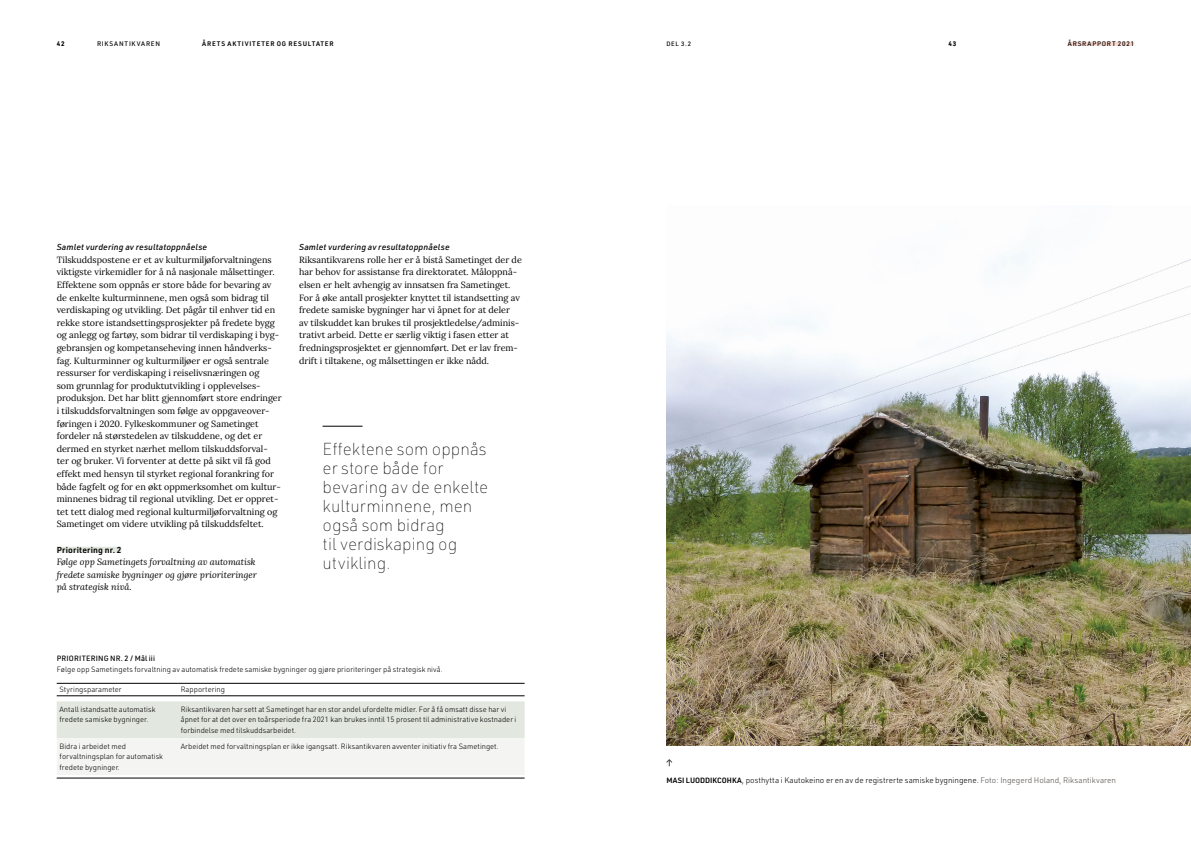
<style>
.page{position:relative;width:1191px;height:842px;background:#fff}
.page>*{position:absolute;margin:0;border:0;box-sizing:border-box;transform-origin:0 0}
.t1{font:100 17px/19px "URWDIN";color:#000}
.t2{font:9px/12.6px "Lora";color:#000}
.t3{font:italic 9px/12.6px "Lora";color:#000}
.t4{font:italic 500 8.5px "URWDIN";letter-spacing:.015em;color:#000}
.t5{font:600 8.5px "URWDIN";letter-spacing:.02em;color:#000}
.t6{font:300 8px "URWDIN";color:#000}
.t7{font:300 7.5px/10.5px "URWDIN";color:#000}
.t8{font:500 7.5px "URWDIN";letter-spacing:.025em;color:#000}
.t9{font:500 6.5px "URWDIN";letter-spacing:.13em;color:#000}
.t10{font:600 6.5px "URWDIN";letter-spacing:.125em;color:#000}
.t11{font:700 6.5px "URWDIN";color:#000}
.t12{font:500 6.2px "URWDIN";color:#000}
.s1{font-weight:600;font-size:7.5px}
.s2{color:#57514d}
</style>
<div class="page">
<hr style="left:1067px;top:42px;width:67px;height:4px;background:#fad7cd">
<div style="left:57px;top:547px;width:64px;height:6px;background:#e2e7df"></div>
<img style="left:666px;top:250px;width:525px;height:496px">
<svg style="left:666px;top:759px;width:6px;height:7px"></svg>
<svg style="left:57px;top:701px;width:467px;height:74px"></svg>
<hr style="left:57px;top:683px;width:121px;height:1px;background:#000">
<hr style="left:178px;top:683px;width:346px;height:1px;background:#000">
<hr style="left:57px;top:777px;width:121px;height:1px;background:#000">
<hr style="left:178px;top:777px;width:346px;height:1px;background:#000">
<hr style="left:57px;top:696px;width:121px;height:1px;background:#000">
<hr style="left:178px;top:696px;width:346px;height:1px;background:#000">
<hr style="left:322px;top:426px;width:40px;height:1px;background:#000">
<p class="t11" style="left:57px;top:39px;width:9px">42</p>
<p class="t9" style="left:97px;top:39px;width:65px">RIKSANTIKVAREN</p>
<p class="t10" style="left:202px;top:39px;width:133px">ÅRETS AKTIVITETER OG RESULTATER</p>
<p class="t12" style="left:666px;top:39px;width:26px">DEL 3.2</p>
<p class="t11" style="left:948px;top:39px;width:9px">43</p>
<p class="t9" style="left:1067px;top:39px;width:68px">ÅRSRAPPORT 2021</p>
<p class="t4" style="left:57px;top:241px;width:152px">Samlet vurdering av resultatoppnåelse</p>
<p class="t2" style="left:57px;top:253px;width:226px">Tilskuddspostene er et av kulturmiljøforvaltningens viktigste virkemidler for å nå nasjonale målsettinger.<br>Effektene som oppnås er store både for bevaring av de enkelte kulturminnene, men også som bidrag til verdiskaping og utvikling. Det pågår til enhver tid en rekke store istandsettingsprosjekter på fredete bygg og anlegg og fartøy, som bidrar til verdiskaping i byg&shy;gebransjen og kompetanseheving innen håndverks&shy;fag. Kulturminner og kulturmiljøer er også sentrale ressurser for verdiskaping i reiselivsnæringen og<br>som grunnlag for produktutvikling i opplevelses&shy;produksjon. Det har blitt gjennomført store endringer i tilskuddsforvaltningen som følge av oppgaveover&shy;føringen i 2020. Fylkeskommuner og Sametinget fordeler nå størstedelen av tilskuddene, og det er dermed en styrket nærhet mellom tilskuddsforval&shy;ter og bruker. Vi forventer at dette på sikt vil få god effekt med hensyn til styrket regional forankring for både fagfelt og for en økt oppmerksomhet om kultur&shy;minnenes bidrag til regional utvikling. Det er oppret&shy;tet tett dialog med regional kulturmiljøforvaltning og Sametinget om videre utvikling på tilskuddsfeltet.</p>
<p class="t5" style="left:57px;top:544px;width:66px">Prioritering nr. 2</p>
<p class="t3" style="left:57px;top:556px;width:202px">Følge opp Sametingets forvaltning av automatisk fredete samiske bygninger og gjøre prioriteringer på strategisk nivå.</p>
<p class="t4" style="left:299px;top:241px;width:152px">Samlet vurdering av resultatoppnåelse</p>
<p class="t2" style="left:299px;top:253px;width:224px">Riksantikvarens rolle her er å bistå Sametinget der de har behov for assistanse fra direktoratet. Måloppnå&shy;elsen er helt avhengig av innsatsen fra Sametinget.<br>For å øke antall prosjekter knyttet til istandsetting av fredete samiske bygninger har vi åpnet for at deler<br>av tilskuddet kan brukes til prosjektledelse/adminis&shy;trativt arbeid. Dette er særlig viktig i fasen etter at fredningsprosjektet er gjennomført. Det er lav frem&shy;drift i tiltakene, og målsettingen er ikke nådd.</p>
<h1 class="t1" style="left:322px;top:439px;width:167px">Effektene som oppnås er store både for bevaring av de enkelte kulturminnene, men også som bidrag<br>til verdiskaping og utvikling.</h1>
<p class="t8" style="left:57px;top:653px;width:100px">PRIORITERING NR. 2 / Mål iii</p>
<p class="t7" style="left:57px;top:664px;width:388px">Følge opp Sametingets forvaltning av automatisk fredete samiske bygninger og gjøre prioriteringer på strategisk nivå.</p>
<p class="t7" style="left:60px;top:684px;width:64px">Styringsparameter</p>
<p class="t7" style="left:181px;top:684px;width:46px">Rapportering</p>
<p class="t7" style="left:60px;top:704px;width:97px">Antall istandsatte automatisk fredete samiske bygninger.</p>
<p class="t7" style="left:181px;top:704px;width:337px">Riksantikvaren har sett at Sametinget har en stor andel ufordelte midler. For å få omsatt disse har vi åpnet for at det over en toårsperiode fra 2021 kan brukes inntil 15 prosent til administrative kostnader i forbindelse med tilskuddsarbeidet.</p>
<p class="t7" style="left:60px;top:741px;width:105px">Bidra i arbeidet med forvaltningsplan for automatisk fredete bygninger.</p>
<p class="t7" style="left:181px;top:741px;width:319px">Arbeidet med forvaltningsplan er ikke igangsatt. Riksantikvaren avventer initiativ fra Sametinget.</p>
<p class="t6" style="left:666px;top:775px;width:451px"><span class="s1">MASI LUODDIKCOHKA</span>, posthytta i Kautokeino er en av de registrerte samiske bygningene. <span class="s2">Foto: Ingegerd Holand, Riksantikvaren</span></p>
</div>
